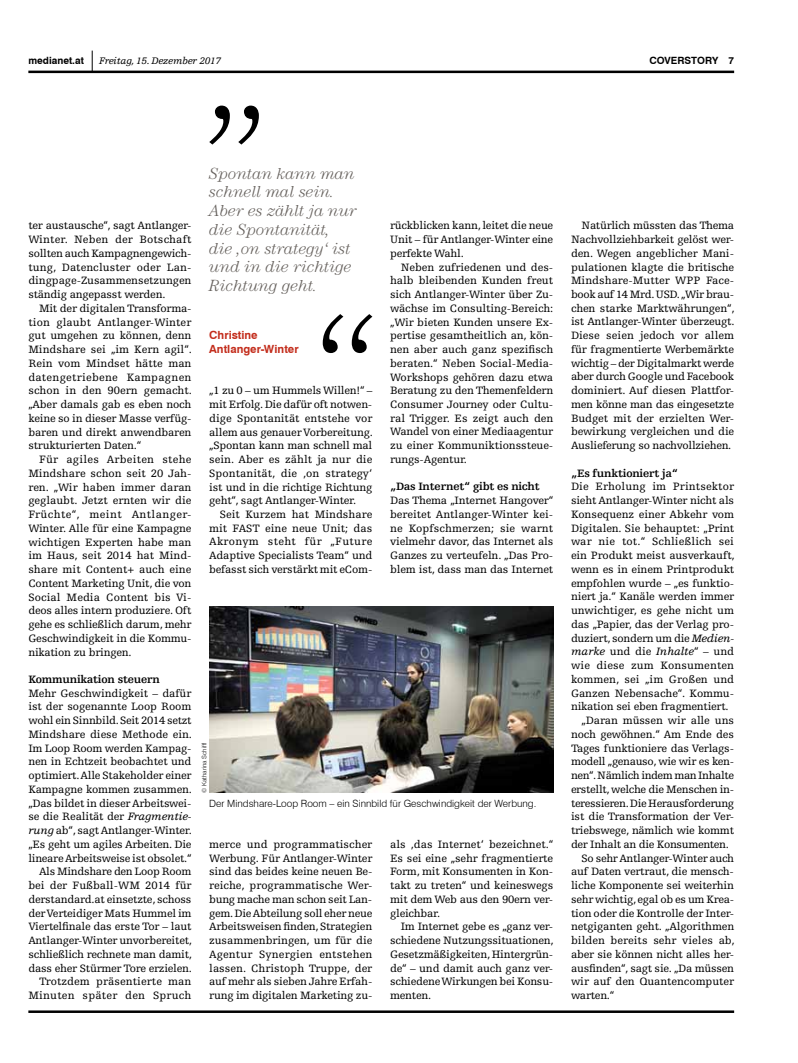
<style>
.page{position:relative;width:798px;height:1063px;background:#fff}
.page>*{position:absolute;margin:0;border:0;box-sizing:border-box;transform-origin:0 0}
.t1{font:italic 300 16.25px/18.8px "Century Std";color:#65605c}
.t2{font:11.25px/13.8px "Egyptienne FLT Std";letter-spacing:-.02em;color:#000;text-align:justify}
.t3{font:11.25px "Egyptienne FLT Std";letter-spacing:.01em;color:#000}
.t4{font:700 11.25px "Egyptienne FLT Std";letter-spacing:-.02em;color:#000}
.t5{font:11.25px "Egyptienne FLT Std";color:#000}
.t6{font:700 11.25px/13.8px "Swiss 721 BT";color:#c32d1c}
.t7{font:italic 11.25px "Egyptienne FLT Std";letter-spacing:-.005em;color:#000}
.t8{font:300 10px "Swiss 721 BT";color:#000}
.t9{font:italic 10px "Egyptienne FLT Std";letter-spacing:-.02em;color:#000}
.t10{font:700 10px "Swiss 721 BT";color:#000}
.t11{font:300 6.25px "Swiss 721 BT";color:#000}
.s1{font-style:italic}
.s2{font-style:normal}
</style>
<div class="page">
<svg style="left:92px;top:51px;width:1px;height:20px"></svg>
<hr style="left:28px;top:71px;width:705px;height:2px;background:#000">
<hr style="left:28px;top:1010px;width:705px;height:3px;background:#000">
<img style="left:209px;top:607px;width:344px;height:186px">
<svg style="left:209px;top:106px;width:50px;height:39px"></svg>
<svg style="left:322px;top:314px;width:50px;height:39px"></svg>
<p class="t10" style="left:28px;top:55px;width:57px">medianet.at</p>
<p class="t9" style="left:99px;top:56px;width:123px">Freitag, 15. Dezember 2017</p>
<p class="t10" style="left:649px;top:55px;width:86px">coverstory 7</p>
<p class="t2" style="left:28px;top:219px;width:165px">ter austausche“, sagt Antlanger-Winter. Neben der Botschaft sollten auch Kampagnengewich&shy;tung, Datencluster oder Lan&shy;dingpage-Zusammensetzungen ständig angepasst werden.</p>
<p class="t2" style="left:28px;top:301px;width:165px;text-indent:11px">Mit der digitalen Transforma&shy;tion glaubt Antlanger-Winter gut umgehen zu können, denn Mindshare sei „im Kern agil“.<br>Rein vom Mindset hätte man datengetriebene Kampagnen schon in den 90ern gemacht. „Aber damals gab es eben noch keine so in dieser Masse verfüg&shy;baren und direkt anwendbaren strukturierten Daten.“</p>
<p class="t2" style="left:28px;top:453px;width:165px;text-align:left;text-indent:11px">Für agiles Arbeiten stehe<br>Mindshare schon seit 20 Jah&shy;ren. „Wir haben immer daran geglaubt. Jetzt ernten wir die<br>Früchte“, meint Antlanger-<br>Winter. Alle für eine Kampagne wichtigen Experten habe man im Haus, seit 2014 hat Mind&shy;share mit Content+ auch eine<br>Content Marketing Unit, die von<br>Social Media Content bis Vi&shy;deos alles intern produziere. Oft gehe es schließlich darum, mehr<br>Geschwindigkeit in die Kommu&shy;nikation zu bringen.</p>
<p class="t4" style="left:28px;top:673px;width:133px">Kommunikation steuern</p>
<p class="t2" style="left:28px;top:686px;width:165px;text-align:right">Mehr Geschwindigkeit – dafür ist der sogenannte Loop Room wohl ein Sinnbild. Seit 2014 setzt<br>Mindshare diese Methode ein.<br>Im Loop Room werden Kampag&shy;nen in Echtzeit beobachtet und optimiert. Alle Stakeholder einer<br>Kampagne kommen zusammen. „Das bildet in dieser Arbeitswei&shy;se die Realität der <span class="s1">Fragmentie&shy;rung</span> ab“, sagt Antlanger-Winter. „Es geht um agiles Arbeiten. Die lineare Arbeitsweise ist obsolet.“<br>Als Mindshare den Loop Room bei der Fußball-WM 2014 für derstandard.at einsetzte, schoss der Verteidiger Mats Hummel im<br>Viertelfinale das erste Tor – laut<br>Antlanger-Winter unvorbereitet, schließlich rechnete man damit, dass eher Stürmer Tore erzielen.<br>Trotzdem präsentierte man<br>Minuten später den Spruch</p>
<h1 class="t1" style="left:209px;top:164px;width:149px">Spontan kann man schnell mal sein.<br>Aber es zählt ja nur die Spontanität, die ‚on strategy‘ ist und in die richtige<br>Richtung geht.</h1>
<p class="t6" style="left:209px;top:328px;width:91px">Christine<br>Antlanger-Winter</p>
<p class="t2" style="left:209px;top:384px;width:165px">„1 zu 0 – um Hummels Willen!“ – mit Erfolg. Die dafür oft notwen&shy;dige Spontanität entstehe vor allem aus genauer Vorbereitung. „Spontan kann man schnell mal sein. Aber es zählt ja nur die Spontanität, die ‚on strategy‘ ist und in die richtige Richtung geht“, sagt Antlanger-Winter.</p>
<p class="t2" style="left:209px;top:508px;width:165px;text-indent:11px">Seit Kurzem hat Mindshare mit FAST eine neue Unit; das Akronym steht für „Future Adaptive Specialists Team“ und befasst sich verstärkt mit eCom-</p>
<p class="t2" style="left:390px;top:219px;width:165px">rückblicken kann, leitet die neue Unit – für Antlanger-Winter eine perfekte Wahl.</p>
<p class="t2" style="left:390px;top:260px;width:165px;text-indent:11px">Neben zufriedenen und des&shy;halb bleibenden Kunden freut sich Antlanger-Winter über Zu&shy;wächse im Consulting-Bereich: „Wir bieten Kunden unsere Ex&shy;pertise gesamtheitlich an, kön&shy;nen aber auch ganz spezifisch beraten.“ Neben Social-Media-Workshops gehören dazu etwa Beratung zu den Themenfeldern Consumer Journey oder Cultu&shy;ral Trigger. Es zeigt auch den Wandel von einer Mediaagentur zu einer Kommuniktionssteue&shy;rungs-Agentur.</p>
<p class="t4" style="left:390px;top:481px;width:151px">„Das Internet“ gibt es nicht</p>
<p class="t2" style="left:390px;top:494px;width:165px">Das Thema „Internet Hangover“ bereitet Antlanger-Winter kei&shy;ne Kopfschmerzen; sie warnt vielmehr davor, das Internet als Ganzes zu verteufeln. „Das Pro&shy;blem ist, dass man das Internet</p>
<p class="t11" style="left:200px;top:793px;width:52px;rotate:-90deg">© Katharina Schiffl</p>
<p class="t8" style="left:209px;top:797px;width:328px">Der Mindshare-Loop Room – ein Sinnbild für Geschwindigkeit der Werbung.</p>
<p class="t2" style="left:209px;top:838px;width:165px">merce und programmatischer Werbung. Für Antlanger-Winter sind das beides keine neuen Be&shy;reiche, programmatische Wer&shy;bung mache man schon seit Lan&shy;gem. Die Abteilung soll eher neue Arbeitsweisen finden, Strategien zusammenbringen, um für die Agentur Synergien entstehen lassen. Christoph Truppe, der auf mehr als sieben Jahre Erfah&shy;rung im digitalen Marketing zu-</p>
<p class="t2" style="left:390px;top:838px;width:165px">als ‚das Internet‘ bezeichnet.“ Es sei eine „sehr fragmentierte Form, mit Konsumenten in Kon&shy;takt zu treten“ und keineswegs mit dem Web aus den 90ern ver&shy;gleichbar.</p>
<p class="t2" style="left:390px;top:920px;width:165px;text-indent:11px">Im Internet gebe es „ganz ver&shy;schiedene Nutzungssituationen, Gesetzmäßigkeiten, Hintergrün&shy;de“ – und damit auch ganz ver&shy;schiedene Wirkungen bei Konsu&shy;menten.</p>
<p class="t2" style="left:570px;top:219px;width:165px;text-indent:11px">Natürlich müssten das Thema Nachvollziehbarkeit gelöst wer&shy;den. Wegen angeblicher Mani&shy;pulationen klagte die britische Mindshare-Mutter WPP Face&shy;book auf 14 Mrd. USD. „Wir brau&shy;chen starke Marktwährungen“, ist Antlanger-Winter überzeugt.<br>Diese seien jedoch vor allem für fragmentierte Werbemärkte wichtig – der Digitalmarkt werde aber durch Google und Facebook dominiert. Auf diesen Plattfor&shy;men könne man das eingesetzte Budget mit der erzielten Wer&shy;bewirkung vergleichen und die Auslieferung so nachvollziehen.</p>
<p class="t4" style="left:570px;top:467px;width:109px">„Es funktioniert ja“</p>
<p class="t3" style="left:570px;top:481px;width:165px">Die Erholung im Printsektor</p>
<p class="t2" style="left:570px;top:494px;width:165px">sieht Antlanger-Winter nicht als</p>
<p class="t2" style="left:570px;top:508px;width:164px">Konsequenz einer Abkehr vom</p>
<p class="t2" style="left:570px;top:521px;width:165px">Digitalen. Sie behauptet: „Print</p>
<p class="t3" style="left:570px;top:536px;width:164px">war nie tot.“ Schließlich sei</p>
<p class="t2" style="left:570px;top:549px;width:165px">ein Produkt meist ausverkauft,</p>
<p class="t2" style="left:570px;top:563px;width:165px">wenn es in einem Printprodukt</p>
<p class="t2" style="left:570px;top:576px;width:165px">empfohlen wurde – „es funktio-</p>
<p class="t2" style="left:570px;top:590px;width:165px">niert ja.“ Kanäle werden immer</p>
<p class="t2" style="left:570px;top:604px;width:164px">unwichtiger, es gehe nicht um</p>
<p class="t2" style="left:570px;top:618px;width:164px">das „Papier, das der Verlag pro-</p>
<p class="t2" style="left:570px;top:631px;width:165px">duziert, sondern um die <span class="s1">Medien-</span></p>
<p class="t7" style="left:570px;top:646px;width:164px">marke <span class="s2">und die</span> Inhalte<span class="s2">“ – und</span></p>
<p class="t3" style="left:570px;top:659px;width:164px">wie diese zum Konsumenten</p>
<p class="t5" style="left:570px;top:673px;width:165px">kommen, sei „im Großen und</p>
<p class="t2" style="left:570px;top:686px;width:165px">Ganzen Nebensache“. Kommu-</p>
<p class="t2" style="left:570px;top:700px;width:159px">nikation sei eben fragmentiert.</p>
<p class="t2" style="left:581px;top:714px;width:154px">„Daran müssen wir alle uns</p>
<p class="t2" style="left:570px;top:728px;width:164px">noch gewöhnen.“ Am Ende des</p>
<p class="t2" style="left:570px;top:741px;width:164px">Tages funktioniere das Verlags-</p>
<p class="t2" style="left:570px;top:755px;width:165px">modell „genauso, wie wir es ken-</p>
<p class="t2" style="left:570px;top:769px;width:164px">nen“. Nämlich indem man Inhalte</p>
<p class="t2" style="left:570px;top:783px;width:165px">erstellt, welche die Menschen in-</p>
<p class="t2" style="left:570px;top:796px;width:165px">teressieren. Die Herausforderung</p>
<p class="t2" style="left:570px;top:810px;width:164px">ist die Transformation der Ver-</p>
<p class="t2" style="left:570px;top:824px;width:164px">triebswege, nämlich wie kommt</p>
<p class="t2" style="left:570px;top:838px;width:159px">der Inhalt an die Konsumenten.</p>
<p class="t2" style="left:581px;top:851px;width:154px">So sehr Antlanger-Winter auch</p>
<p class="t2" style="left:570px;top:865px;width:164px">auf Daten vertraut, die mensch-</p>
<p class="t2" style="left:570px;top:879px;width:164px">liche Komponente sei weiterhin</p>
<p class="t2" style="left:570px;top:892px;width:164px">sehr wichtig, egal ob es um Krea-</p>
<p class="t2" style="left:570px;top:906px;width:164px">tion oder die Kontrolle der Inter-</p>
<p class="t2" style="left:570px;top:920px;width:165px">netgiganten geht. „Algorithmen</p>
<p class="t5" style="left:570px;top:934px;width:165px">bilden bereits sehr vieles ab,</p>
<p class="t2" style="left:570px;top:947px;width:164px">aber sie können nicht alles her-</p>
<p class="t2" style="left:570px;top:961px;width:165px">ausfinden“, sagt sie. „Da müssen</p>
<p class="t2" style="left:570px;top:975px;width:164px">wir auf den Quantencomputer</p>
<p class="t2" style="left:570px;top:989px;width:45px">warten.“</p>
</div>
